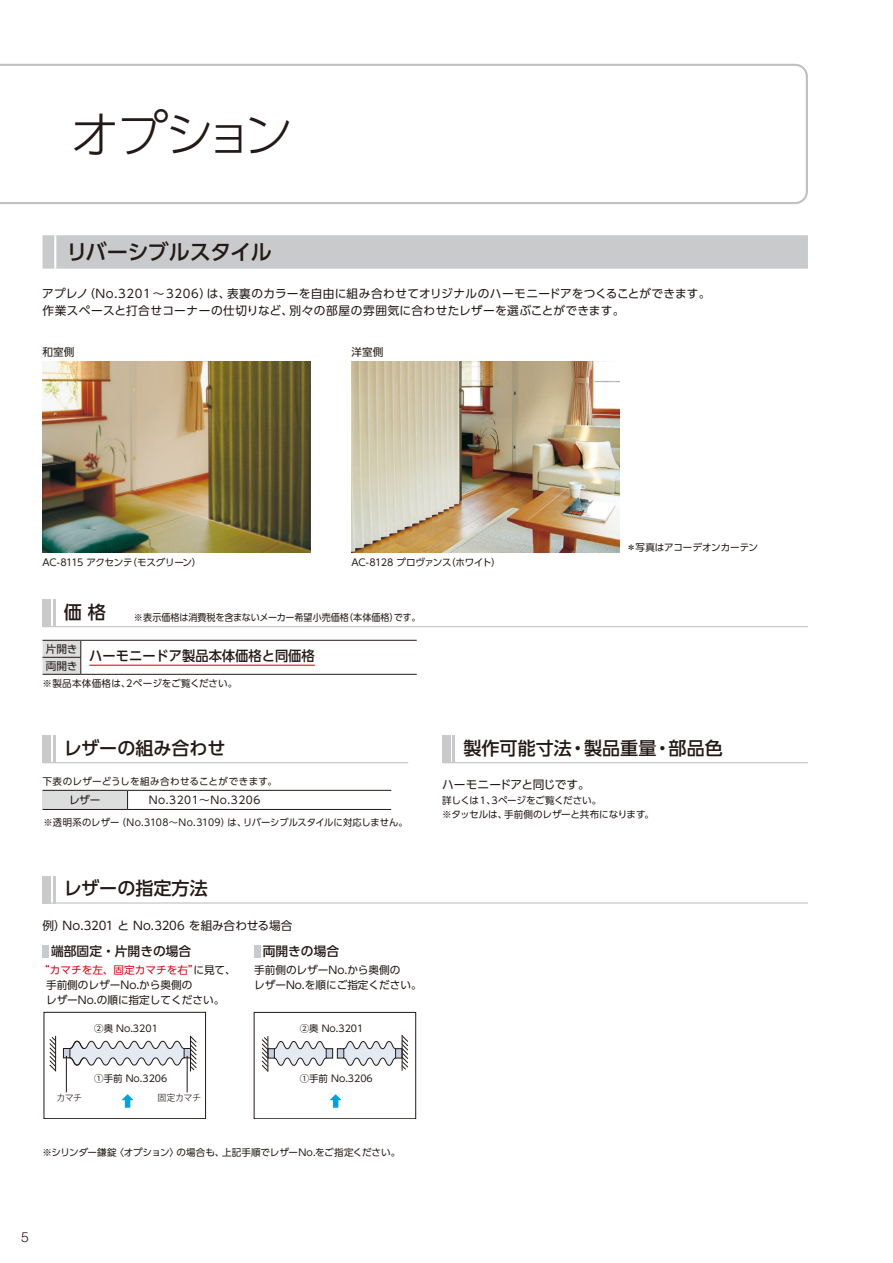
<style>
.page{position:relative;width:893px;height:1263px;background:#fff}
.page>*{position:absolute;margin:0;border:0;box-sizing:border-box;transform-origin:0 0}
.t1{font:300 48.9px "UD Shin Go Pro";letter-spacing:-.115em;color:#231916}
.t2{font:500 21.3px "UD Shin Go Pro";letter-spacing:-.03em;color:#231916}
.t3{font:500 18px "UD Shin Go Pro";color:#231916}
.t4{font:500 13.8px "UD Shin Go Pro";color:#231916;scale:.96 1}
.t5{font:300 13.8px "Helvetica LT Std";color:#231916}
.t6{font:500 12.75px "UD Shin Go Pro";color:#231916}
.t7{font:11.7px/17px "UD Shin Go Pro";letter-spacing:.02em;color:#231916}
.t8{font:11.7px "UD Shin Go Pro";letter-spacing:-.01em;color:#231916}
.t9{font:11.7px "UD Shin Go Pro";letter-spacing:-.04em;color:#231916}
.t10{font:10.65px/15px "UD Shin Go Pro";color:#231916}
.t11{font:10.65px "UD Shin Go Pro";letter-spacing:.05em;color:#231916}
.t12{font:9.6px/13.8px "UD Shin Go Pro";letter-spacing:-.005em;color:#231916}
.t13{font:9.6px "UD Shin Go Pro";letter-spacing:-.005em;color:#231916;scale:.95 1}
.t14{font:9.6px "UD Shin Go Pro";letter-spacing:.03em;color:#231916}
.t15{font:9.6px "UD Shin Go Pro";letter-spacing:.02em;color:#231916}
.t16{font:9.6px "UD Shin Go Pro";letter-spacing:-.035em;color:#231916}
.t17{font:9.6px "UD Shin Go Pro";letter-spacing:-.045em;color:#231916}
.t18{font:9.45px "UD Shin Go Pro";color:#231916}
.t19{font:300 9px "Axis Std";letter-spacing:-.065em;color:#231916}
.s1{color:#e60013}
</style>
<div class="page">
<img style="left:43px;top:361px;width:267px;height:191px">
<img style="left:351px;top:361px;width:268px;height:191px">
<hr style="left:442px;top:762px;width:366px;height:1px;background:#c9cacb">
<svg style="left:442px;top:736px;width:13px;height:26px"></svg>
<hr style="left:43px;top:762px;width:365px;height:1px;background:#c9cacb">
<svg style="left:43px;top:736px;width:12px;height:26px"></svg>
<div style="left:43px;top:790px;width:85px;height:19px;background:#dcdddd"></div>
<svg style="left:127px;top:791px;width:1px;height:18px"></svg>
<hr style="left:43px;top:790px;width:85px;height:1px;background:#231916">
<hr style="left:128px;top:790px;width:263px;height:1px;background:#231916">
<hr style="left:43px;top:809px;width:85px;height:1px;background:#231916">
<hr style="left:128px;top:809px;width:263px;height:1px;background:#231916">
<div style="left:326px;top:1049px;width:7px;height:9px;background:#c6d1e3"></div>
<div style="left:268px;top:1049px;width:6px;height:9px;background:#c6d1e3"></div>
<div style="left:337px;top:1049px;width:7px;height:9px;background:#c6d1e3"></div>
<div style="left:396px;top:1049px;width:6px;height:9px;background:#c6d1e3"></div>
<div style="left:63px;top:1048px;width:7px;height:10px;background:#c6d1e3"></div>
<div style="left:43px;top:945px;width:6px;height:13px;background:#c5cbcf"></div>
<svg style="left:254px;top:945px;width:7px;height:13px"></svg>
<svg style="left:330px;top:1094px;width:12px;height:14px"></svg>
<svg style="left:262px;top:1037px;width:6px;height:34px"></svg>
<hr style="left:268px;top:1036px;width:1px;height:36px;background:#231916">
<div style="left:326px;top:1048px;width:7px;height:10px;border:1px solid #231916"></div>
<div style="left:268px;top:1048px;width:7px;height:10px;border:1px solid #231916"></div>
<svg style="left:274px;top:1041px;width:53px;height:25px"></svg>
<svg style="left:403px;top:1036px;width:5px;height:34px"></svg>
<hr style="left:402px;top:1035px;width:1px;height:36px;background:#231916">
<div style="left:337px;top:1048px;width:7px;height:10px;border:1px solid #231916"></div>
<div style="left:395px;top:1048px;width:7px;height:10px;border:1px solid #231916"></div>
<svg style="left:343px;top:1041px;width:53px;height:25px"></svg>
<div style="left:254px;top:1012px;width:162px;height:107px;border:1px solid #231916"></div>
<svg style="left:121px;top:1094px;width:13px;height:14px"></svg>
<div style="left:63px;top:1048px;width:7px;height:10px;border:1px solid #231916"></div>
<svg style="left:49px;top:1037px;width:6px;height:34px"></svg>
<hr style="left:55px;top:1036px;width:1px;height:35px;background:#231916">
<hr style="left:190px;top:1036px;width:1px;height:35px;background:#231916">
<div style="left:44px;top:1012px;width:162px;height:107px;border:1px solid #231916"></div>
<svg style="left:69px;top:1036px;width:128px;height:34px"></svg>
<hr style="left:66px;top:1056px;width:1px;height:36px;background:#231916">
<hr style="left:187px;top:1056px;width:1px;height:36px;background:#231916">
<hr style="left:43px;top:902px;width:765px;height:2px;background:#c9cacb">
<svg style="left:43px;top:876px;width:12px;height:28px"></svg>
<svg style="left:0;top:63px;width:808px;height:141px"></svg>
<hr style="left:43px;top:626px;width:765px;height:1px;background:#c9cacb">
<svg style="left:43px;top:600px;width:12px;height:26px"></svg>
<hr style="left:81px;top:640px;width:336px;height:1px;background:#231916">
<hr style="left:81px;top:674px;width:336px;height:1px;background:#231916">
<hr style="left:43px;top:674px;width:38px;height:1px;background:#231916">
<svg style="left:43px;top:640px;width:39px;height:34px"></svg>
<hr style="left:89px;top:665px;width:226px;height:1px;background:#e60013">
<div style="left:43px;top:235px;width:765px;height:34px;background:#c9cacb"></div>
<hr style="left:54px;top:235px;width:2px;height:34px;background:#fff">
<h1 class="t1" style="left:71px;top:94px;width:223px">オプション</h1>
<h2 class="t2" style="left:66px;top:235px;width:207px">リバーシブルスタイル</h2>
<p class="t7" style="left:42px;top:284px;width:670px">アプレノ（No.3201〜 3206）は、表裏のカラーを自由に組み合わせてオリジナルのハーモニードアをつくることができます。作業スペースと打合せコーナーの仕切りなど、別々の部屋の雰囲気に合わせたレザーを選ぶことができます。</p>
<p class="t10" style="left:43px;top:344px;width:33px">和室側</p>
<p class="t10" style="left:351px;top:344px;width:33px">洋室側</p>
<p class="t16" style="left:43px;top:554px;width:160px">AC-8115 アクセンテ（モスグリーン）</p>
<p class="t17" style="left:351px;top:554px;width:151px">AC-8128 プロヴァンス（ホワイト）</p>
<h3 class="t3" style="left:64px;top:597px;width:44px">価格</h3>
<p class="t13" style="left:134px;top:609px;width:303px">※表示価格は消費税を含まないメーカー希望小売価格（本体価格）です。</p>
<p class="t10" style="left:46px;top:641px;width:33px">片開き</p>
<h3 class="t4" style="left:89px;top:644px;width:236px">ハーモニードア製品本体価格と同価格</h3>
<p class="t10" style="left:46px;top:658px;width:33px">両開き</p>
<p class="t15" style="left:43px;top:676px;width:196px">※製品本体価格は、2ページをご覧ください。</p>
<p class="t12" style="left:626px;top:540px;width:133px">＊写真はアコーデオンカーテン</p>
<h3 class="t3" style="left:64px;top:733px;width:163px">レザーの組み合わせ</h3>
<h3 class="t3" style="left:463px;top:733px;width:261px">製作可能寸法・製品重量・部品色</h3>
<p class="t14" style="left:43px;top:773px;width:236px">下表のレザーどうしを組み合わせることができます。</p>
<p class="t10" style="left:69px;top:792px;width:33px">レザー</p>
<p class="t11" style="left:149px;top:791px;width:113px">No.3201〜No.3206</p>
<p class="t12" style="left:44px;top:815px;width:366px">※透明系のレザー（No.3108〜No.3109）は、リバーシブルスタイルに対応しません。</p>
<p class="t9" style="left:442px;top:775px;width:149px">ハーモニードアと同じです。</p>
<p class="t12" style="left:442px;top:793px;width:213px">詳しくは1、3ページをご覧ください。<br>※タッセルは、手前側のレザーと共布になります。</p>
<h3 class="t3" style="left:64px;top:874px;width:145px">レザーの指定方法</h3>
<p class="t8" style="left:43px;top:916px;width:251px">例）No.3201 と No.3206 を組み合わせる場合</p>
<p class="t10" style="left:46px;top:962px;width:191px;text-indent:-7px"><span class="s1">“カマチを左、固定カマチを右”</span>に見て、手前側のレザーNo.から奥側の<br>レザーNo.の順に指定してください。</p>
<h3 class="t6" style="left:51px;top:941px;width:142px">端部固定・片開きの場合</h3>
<h3 class="t6" style="left:263px;top:941px;width:78px">両開きの場合</h3>
<p class="t10" style="left:254px;top:962px;width:169px">手前側のレザーNo.から奥側の<br>レザーNo.を順にご指定ください。</p>
<p class="t18" style="left:300px;top:1021px;width:65px">②奥 No.3201</p>
<p class="t18" style="left:94px;top:1021px;width:65px">②奥 No.3201</p>
<p class="t18" style="left:94px;top:1070px;width:75px">①手前 No.3206</p>
<p class="t19" style="left:56px;top:1091px;width:27px">カマチ</p>
<p class="t19" style="left:157px;top:1091px;width:45px">固定カマチ</p>
<p class="t18" style="left:300px;top:1070px;width:75px">①手前 No.3206</p>
<p class="t12" style="left:43px;top:1145px;width:359px">※シリンダー鎌錠〈オプション〉の場合も、上記手順でレザーNo.をご指定ください。</p>
<h3 class="t5" style="left:21px;top:1228px;width:9px">5</h3>
</div>
